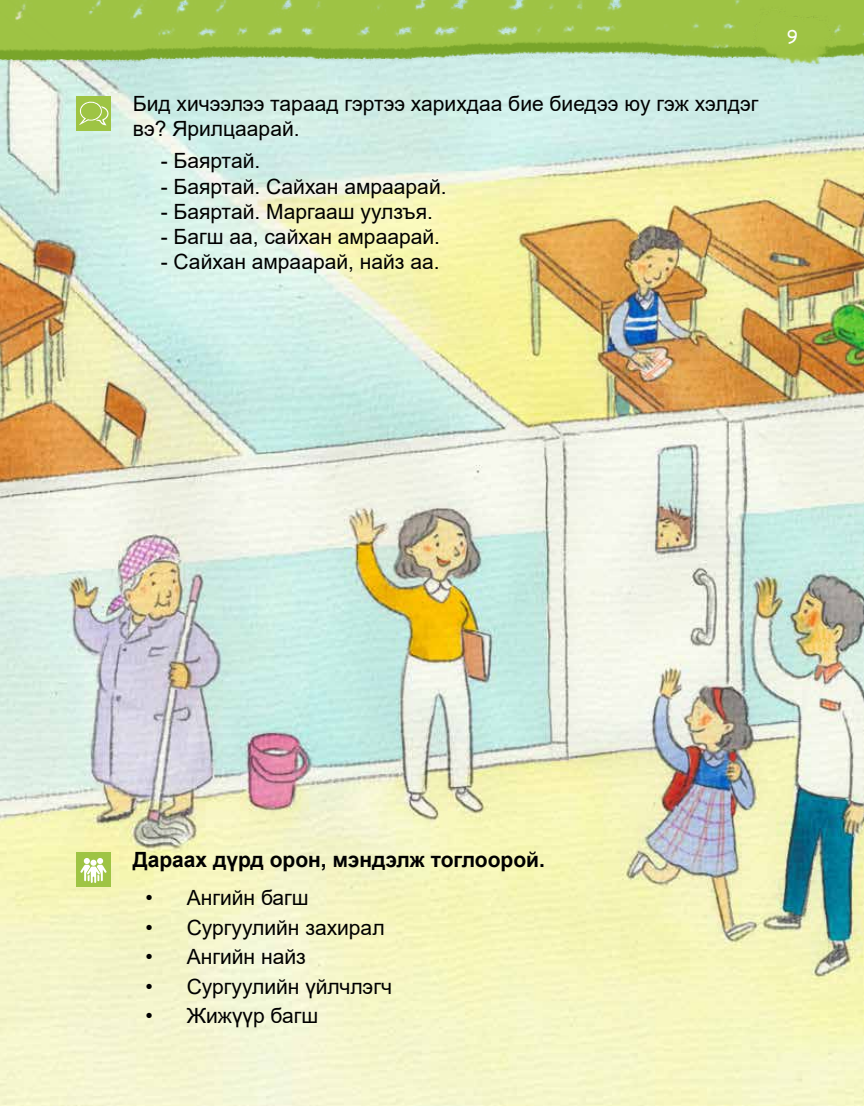
<style>
.page{position:relative;width:864px;height:1106px;background:#fff}
.page>*{position:absolute;margin:0;border:0;box-sizing:border-box;transform-origin:0 0}
.t1{font:21px/25.2px "Arial";color:#000}
.t2{font:700 21px "Arial";color:#000}
.t3{font:18px "Mogul Comic Sans";color:#fff}
</style>
<div class="page">
<img style="left:0;top:92px;width:863px;height:1014px">
<div style="left:77px;top:852px;width:34px;height:34px;background:#9ec444"></div>
<svg style="left:80px;top:858px;width:27px;height:25px"></svg>
<img style="left:0;top:0;width:863px;height:92px">
<img style="left:753px;top:0;width:82px;height:77px">
<div style="left:77px;top:97px;width:34px;height:34px;background:#9ec444"></div>
<svg style="left:79px;top:101px;width:30px;height:24px"></svg>
<p class="t1" style="left:133px;top:91px;width:627px">Бид хичээлээ тараад гэртээ харихдаа бие биедээ юу гэж хэлдэг вэ? Ярилцаарай.</p>
<p class="t1" style="left:161px;top:148px;width:101px">- Баяртай.</p>
<p class="t1" style="left:161px;top:173px;width:287px">- Баяртай. Сайхан амраарай.</p>
<p class="t1" style="left:161px;top:199px;width:273px">- Баяртай. Маргааш уулзъя.</p>
<p class="t1" style="left:161px;top:224px;width:281px">- Багш аа, сайхан амраарай.</p>
<p class="t1" style="left:161px;top:249px;width:280px">- Сайхан амраарай, найз аа.</p>
<p class="t3" style="left:786px;top:23px;width:12px">9</p>
<p class="t3" style="left:786px;top:34px;width:12px">9</p>
<p class="t2" style="left:133px;top:845px;width:413px">Дараах дүрд орон, мэндэлж тоглоорой.</p>
<p class="t1" style="left:145px;top:885px;width:165px">• Ангийн багш</p>
<p class="t1" style="left:145px;top:914px;width:240px">• Сургуулийн захирал</p>
<p class="t1" style="left:145px;top:944px;width:162px">• Ангийн найз</p>
<p class="t1" style="left:145px;top:973px;width:248px">• Сургуулийн үйлчлэгч</p>
<p class="t1" style="left:145px;top:1003px;width:174px">• Жижүүр багш</p>
</div>
